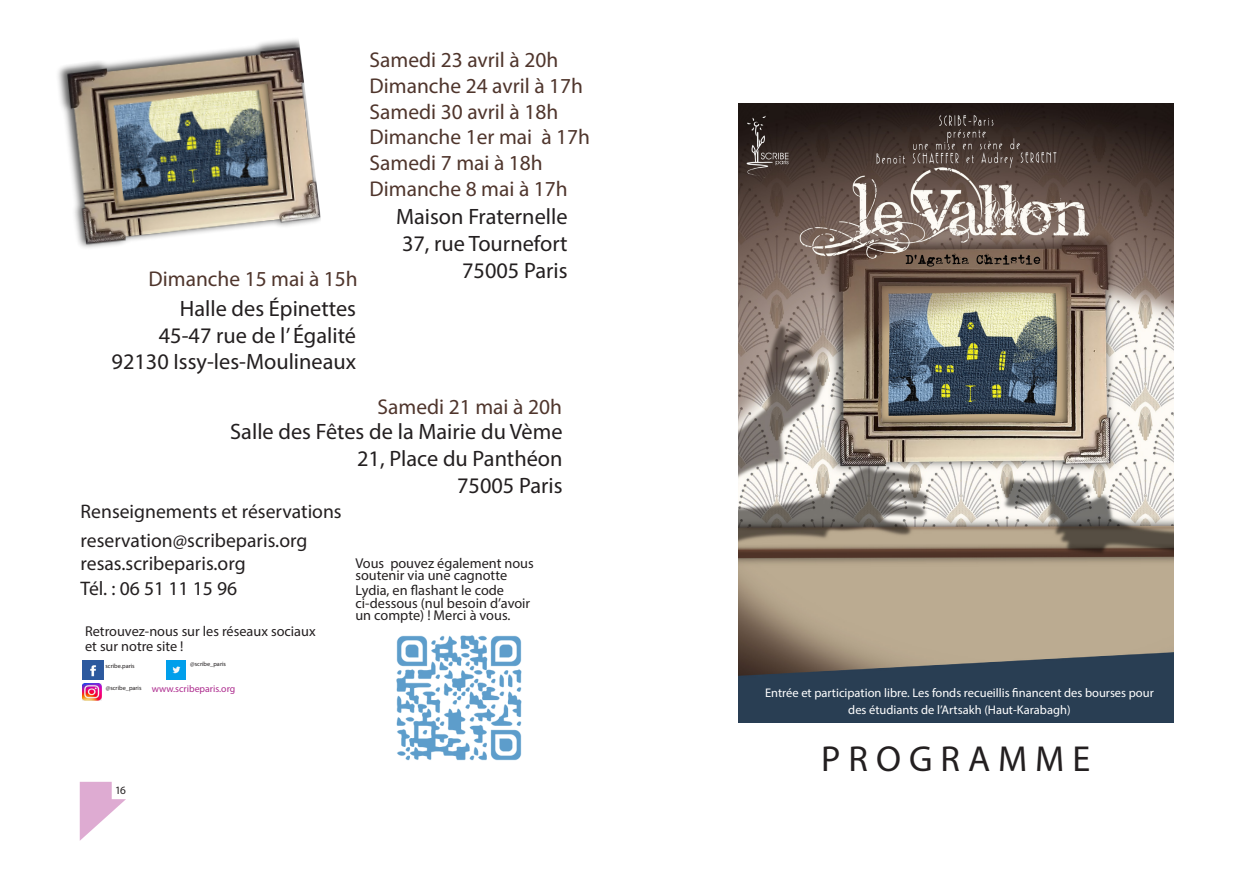
<style>
.page{position:relative;width:1248px;height:886px;background:#fff}
.page>*{position:absolute;margin:0;border:0;box-sizing:border-box;transform-origin:0 0}
.t1{font:36.25px "Myriad Pro";letter-spacing:.22em;color:#231f20}
.Portrait_Acteur{font:22.25px "Myriad Pro";color:#231f20}
.t2{font:21.38px "Myriad Pro";color:#4f352c}
.t3{font:19.62px "Myriad Pro";color:#231f20}
.Portrait_Acteur-2{font:14.25px/12.5px "Myriad Pro";color:#231f20}
.Portrait_Acteur-3{font:12.5px "Myriad Pro";color:#fff}
.t4{font:11.25px "Myriad Pro";color:#231f20}
.t5{font:9.88px "Myriad Pro";color:#ad2b8e}
.Portrait_Acteur-4{font:6.25px "Myriad Pro";color:#231f20}
</style>
<div class="page">
<img style="left:83px;top:684px;width:18px;height:16px">
<img style="left:738px;top:103px;width:434px;height:619px">
<img style="left:83px;top:660px;width:20px;height:19px">
<img style="left:166px;top:661px;width:19px;height:18px">
<img style="left:58px;top:39px;width:263px;height:209px">
<img style="left:396px;top:635px;width:126px;height:126px">
<svg style="left:80px;top:782px;width:46px;height:59px"></svg>
<p class="t2" style="left:148px;top:266px;width:211px">Dimanche 15 mai à 15h</p>
<p class="Portrait_Acteur" style="left:180px;top:295px;width:178px">Halle des Épinettes</p>
<p class="Portrait_Acteur" style="left:159px;top:321px;width:199px">45-47 rue de l’ Égalité</p>
<p class="Portrait_Acteur" style="left:112px;top:348px;width:246px">92130 Issy-les-Moulineaux</p>
<p class="t2" style="left:369px;top:47px;width:190px">Samedi 23 avril à 20h</p>
<p class="t2" style="left:369px;top:72px;width:215px">Dimanche 24 avril à 17h</p>
<p class="t2" style="left:369px;top:98px;width:190px">Samedi 30 avril à 18h</p>
<p class="t2" style="left:369px;top:124px;width:222px">Dimanche 1er mai à 17h</p>
<p class="t2" style="left:369px;top:150px;width:175px">Samedi 7 mai à 18h</p>
<p class="t2" style="left:369px;top:175px;width:200px">Dimanche 8 mai à 17h</p>
<p class="Portrait_Acteur" style="left:396px;top:203px;width:173px">Maison Fraternelle</p>
<p class="Portrait_Acteur" style="left:402px;top:230px;width:167px">37, rue Tournefort</p>
<p class="Portrait_Acteur" style="left:462px;top:257px;width:107px">75005 Paris</p>
<p class="t2" style="left:377px;top:393px;width:186px">Samedi 21 mai à 20h</p>
<p class="Portrait_Acteur" style="left:230px;top:418px;width:334px">Salle des Fêtes de la Mairie du Vème</p>
<p class="Portrait_Acteur" style="left:357px;top:445px;width:207px">21, Place du Panthéon</p>
<p class="Portrait_Acteur" style="left:457px;top:472px;width:107px">75005 Paris</p>
<p class="t3" style="left:81px;top:499px;width:262px">Renseignements et réservations</p>
<p class="t3" style="left:81px;top:528px;width:228px">reservation@scribeparis.org</p>
<p class="t3" style="left:81px;top:552px;width:166px">resas.scribeparis.org</p>
<p class="t3" style="left:81px;top:576px;width:158px">Tél. : 06 51 11 15 96</p>
<p class="Portrait_Acteur-2" style="left:85px;top:624px;width:232px">Retrouvez-nous sur les réseaux sociaux</p>
<p class="Portrait_Acteur-2" style="left:85px;top:639px;width:100px">et sur notre site !</p>
<p class="Portrait_Acteur-4" style="left:105px;top:662px;width:31px">scribe.paris</p>
<p class="Portrait_Acteur-4" style="left:190px;top:660px;width:37px">@scribe_paris</p>
<p class="Portrait_Acteur-4" style="left:106px;top:684px;width:37px">@scribe_paris</p>
<p class="t5" style="left:152px;top:683px;width:85px">www.scribeparis.org</p>
<p class="Portrait_Acteur-2" style="left:355px;top:556px;width:180px">Vous pouvez également nous soutenir via une cagnotte</p>
<p class="Portrait_Acteur-2" style="left:355px;top:584px;width:176px">Lydia, en flashant le code ci-dessous (nul besoin d’avoir un compte) ! Merci à vous.</p>
<p class="t4" style="left:115px;top:783px;width:12px">16</p>
<p class="Portrait_Acteur-3" style="left:765px;top:685px;width:390px">Entrée et participation libre. Les fonds recueillis financent des bourses pour</p>
<p class="Portrait_Acteur-3" style="left:848px;top:702px;width:224px">des étudiants de l’Artsakh (Haut-Karabagh)</p>
<p class="t1" style="left:821px;top:737px;width:270px">PROGRAMME</p>
</div>
